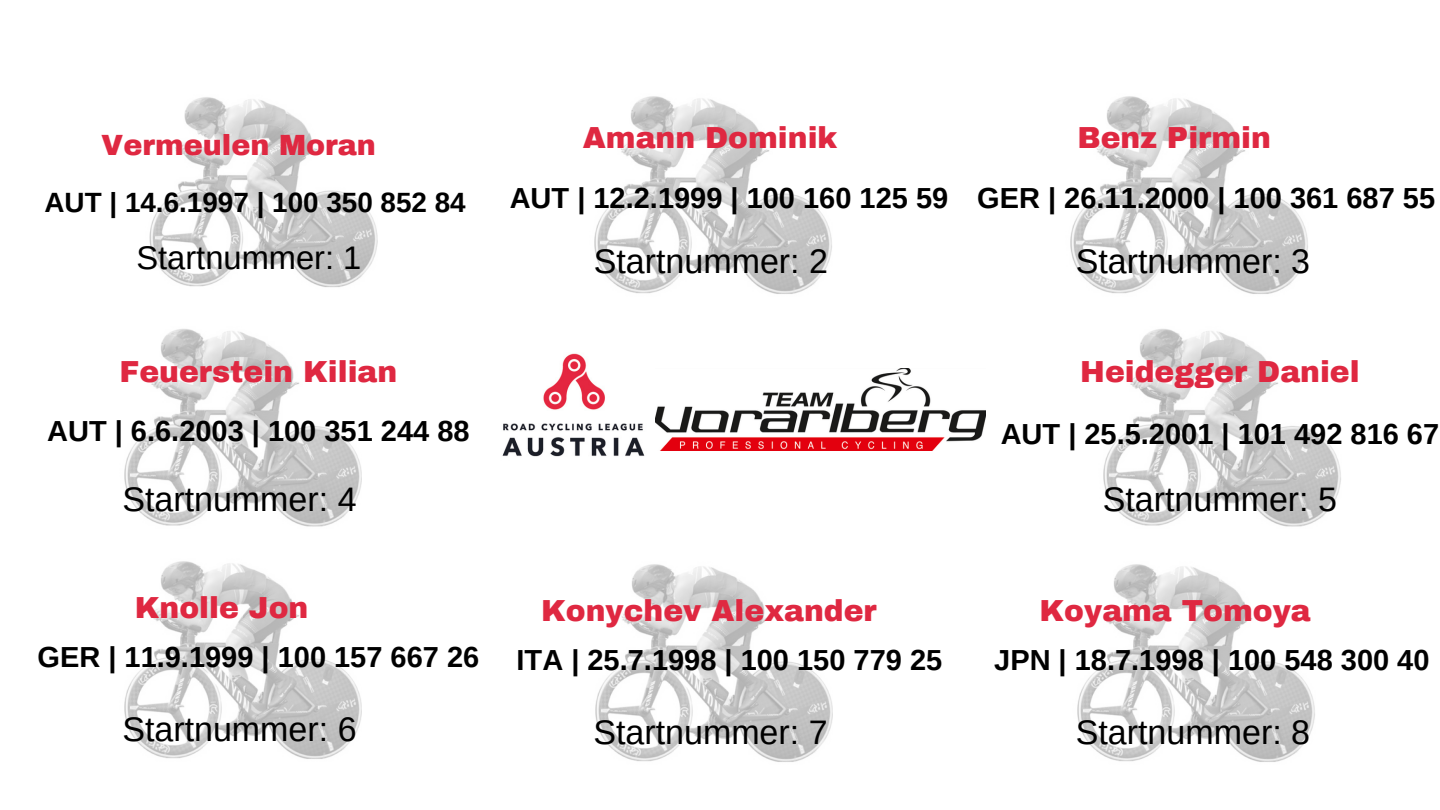
<style>
.page{position:relative;width:1440px;height:810px;background:#fff}
.page>*{position:absolute;margin:0;border:0;box-sizing:border-box;transform-origin:0 0}
.t1{font:34px "Arimo";color:#000}
.t2{font:32.7px "Arimo";color:#000}
.t3{font:900 29.8px "Archivo";color:#df2841}
.t4{font:700 29px "Arimo";color:#000}
.t5{font:900 28.6px "Archivo";color:#df2841}
.t6{font:700 27.9px "Arimo";color:#000}
</style>
<div class="page">
<img style="left:502px;top:353px;width:143px;height:104px">
<img style="left:124px;top:329px;width:238px;height:198px">
<img style="left:1103px;top:329px;width:238px;height:198px">
<img style="left:594px;top:96px;width:238px;height:198px">
<img style="left:124px;top:561px;width:238px;height:198px">
<img style="left:655px;top:368px;width:331px;height:83px">
<img style="left:149px;top:97px;width:229px;height:190px">
<img style="left:1070px;top:96px;width:238px;height:198px">
<img style="left:595px;top:564px;width:238px;height:198px">
<img style="left:1077px;top:564px;width:238px;height:198px">
<h2 class="t5" style="left:101px;top:130px;width:276px">Vermeulen Moran</h2>
<h1 class="t6" style="left:45px;top:187px;width:423px">AUT | 14.6.1997 | 100 350 852 84</h1>
<p class="t2" style="left:136px;top:239px;width:227px">Startnummer: 1</p>
<p class="t3" style="left:583px;top:122px;width:256px">Amann Dominik</p>
<h2 class="t4" style="left:510px;top:182px;width:440px">AUT | 12.2.1999 | 100 160 125 59</h2>
<h1 class="t1" style="left:594px;top:242px;width:236px">Startnummer: 2</h1>
<p class="t3" style="left:1078px;top:122px;width:195px">Benz Pirmin</p>
<p class="t4" style="left:977px;top:182px;width:459px">GER | 26.11.2000 | 100 361 687 55</p>
<p class="t1" style="left:1076px;top:242px;width:236px">Startnummer: 3</p>
<h1 class="t3" style="left:119px;top:356px;width:279px">Feuerstein Kilian</h1>
<p class="t4" style="left:47px;top:414px;width:424px">AUT | 6.6.2003 | 100 351 244 88</p>
<p class="t1" style="left:122px;top:480px;width:236px">Startnummer: 4</p>
<p class="t3" style="left:135px;top:592px;width:175px">Knolle Jon</p>
<p class="t4" style="left:38px;top:640px;width:443px">GER | 11.9.1999 | 100 157 667 26</p>
<h2 class="t1" style="left:122px;top:710px;width:236px">Startnummer: 6</h2>
<h2 class="t3" style="left:541px;top:595px;width:337px">Konychev Alexander</h2>
<h1 class="t4" style="left:517px;top:643px;width:427px">ITA | 25.7.1998 | 100 150 779 25</h1>
<p class="t1" style="left:593px;top:713px;width:236px">Startnummer: 7</p>
<h2 class="t3" style="left:1080px;top:356px;width:281px">Heidegger Daniel</h2>
<h1 class="t4" style="left:1001px;top:418px;width:440px">AUT | 25.5.2001 | 101 492 816 67</h1>
<p class="t1" style="left:1103px;top:480px;width:236px">Startnummer: 5</p>
<p class="t3" style="left:1040px;top:595px;width:273px">Koyama Tomoya</p>
<h2 class="t4" style="left:994px;top:643px;width:437px">JPN | 18.7.1998 | 100 548 300 40</h2>
<h1 class="t1" style="left:1076px;top:713px;width:236px">Startnummer: 8</h1>
</div>
